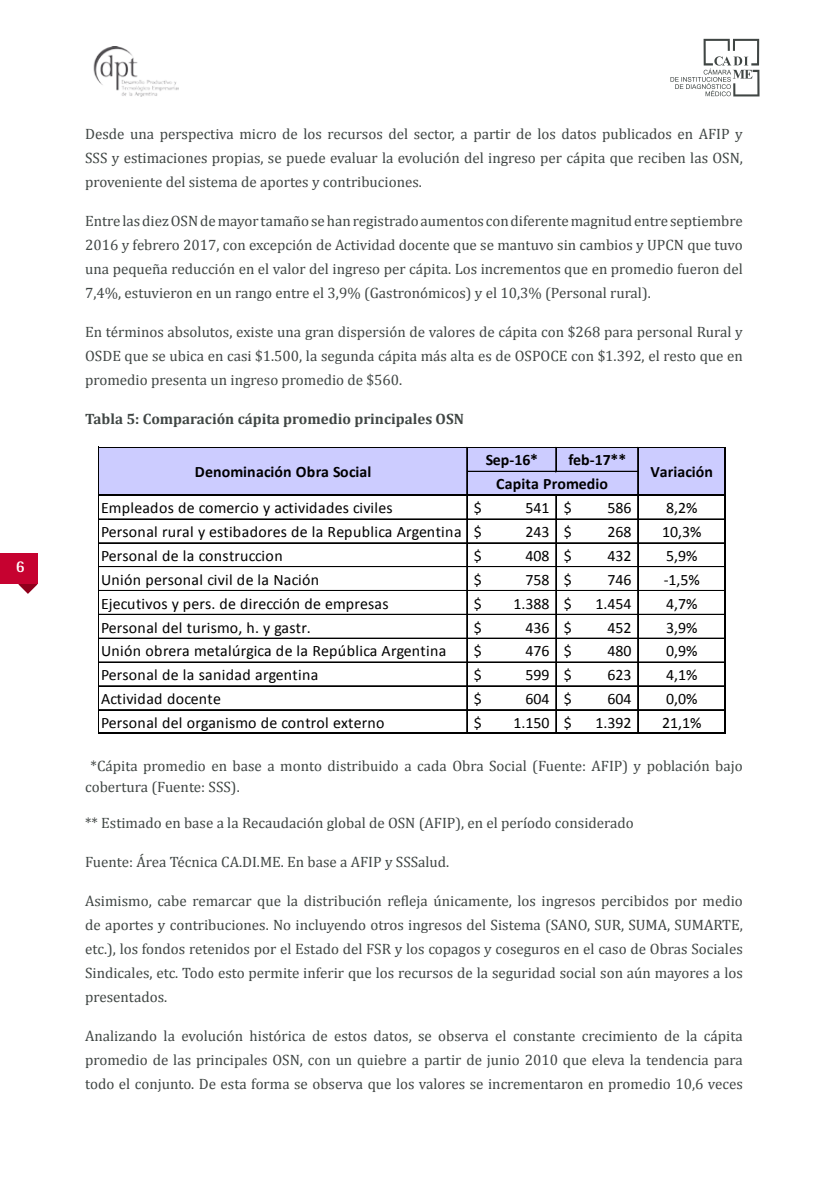
<style>
.page{position:relative;width:828px;height:1183px;background:#fff}
.page>*{position:absolute;margin:0;border:0;box-sizing:border-box;transform-origin:0 0}
.t1{font:700 16.5px "Rotis Semi Sans Std";color:#fff}
.t2{font:15.9px "Calibri";letter-spacing:.01em;color:#000}
.t3{font:700 15.9px "Calibri";letter-spacing:.005em;color:#000}
.t4{font:15px/24px "Cambria";color:#404644;text-align:justify}
.t5{font:700 15px "Cambria";color:#404644}
</style>
<div class="page">
<svg style="left:670px;top:39px;width:89px;height:57px"></svg>
<svg style="left:18px;top:584px;width:19px;height:9px"></svg>
<img style="left:93px;top:46px;width:86px;height:51px">
<div style="left:99px;top:447px;width:626px;height:48px;background:#ccf"></div>
<hr style="left:466px;top:447px;width:1px;height:47px;background:#000">
<svg style="left:555px;top:447px;width:1px;height:24px"></svg>
<hr style="left:637px;top:447px;width:1px;height:47px;background:#000">
<hr style="left:98px;top:446px;width:1px;height:288px;background:#000">
<hr style="left:466px;top:495px;width:1px;height:237px;background:#000">
<hr style="left:555px;top:495px;width:1px;height:237px;background:#000">
<hr style="left:637px;top:495px;width:1px;height:237px;background:#000">
<hr style="left:723px;top:447px;width:2px;height:287px;background:#000">
<hr style="left:99px;top:446px;width:626px;height:1px;background:#000">
<hr style="left:467px;top:471px;width:171px;height:1px;background:#000">
<hr style="left:99px;top:494px;width:626px;height:1px;background:#000">
<hr style="left:99px;top:518px;width:624px;height:1px;background:#000">
<hr style="left:99px;top:519px;width:624px;height:1px;background:#000">
<hr style="left:99px;top:542px;width:624px;height:1px;background:#000">
<hr style="left:99px;top:566px;width:624px;height:1px;background:#000">
<hr style="left:99px;top:590px;width:624px;height:1px;background:#000">
<hr style="left:99px;top:614px;width:624px;height:1px;background:#000">
<hr style="left:99px;top:637px;width:624px;height:1px;background:#000">
<hr style="left:99px;top:638px;width:624px;height:1px;background:#000">
<hr style="left:99px;top:661px;width:624px;height:1px;background:#000">
<hr style="left:99px;top:685px;width:624px;height:1px;background:#000">
<hr style="left:99px;top:709px;width:624px;height:1px;background:#000">
<hr style="left:99px;top:732px;width:626px;height:2px;background:#000">
<div style="left:0;top:553px;width:37px;height:31px;background:#c60230"></div>
<p class="t1" style="left:16px;top:556px;width:10px">6</p>
<p class="t4" style="left:85px;top:122px;width:658px">Desde una perspectiva micro de los recursos del sector, a partir de los datos publicados en AFIP y SSS y estimaciones propias, se puede evaluar la evolución del ingreso per cápita que reciben las OSN, proveniente del sistema de aportes y contribuciones.</p>
<p class="t4" style="left:85px;top:209px;width:658px">Entre las diez OSN de mayor tamaño se han registrado aumentos con diferente magnitud entre septiembre 2016 y febrero 2017, con excepción de Actividad docente que se mantuvo sin cambios y UPCN que tuvo una pequeña reducción en el valor del ingreso per cápita. Los incrementos que en promedio fueron del 7,4%, estuvieron en un rango entre el 3,9% (Gastronómicos) y el 10,3% (Personal rural).</p>
<p class="t4" style="left:85px;top:320px;width:658px">En términos absolutos, existe una gran dispersión de valores de cápita con $268 para personal Rural y OSDE que se ubica en casi $1.500, la segunda cápita más alta es de OSPOCE con $1.392, el resto que en promedio presenta un ingreso promedio de $560.</p>
<p class="t5" style="left:85px;top:410px;width:380px">Tabla 5: Comparación cápita promedio principales OSN</p>
<p class="t3" style="left:485px;top:449px;width:54px">Sep-16*</p>
<p class="t3" style="left:568px;top:449px;width:59px">feb-17**</p>
<p class="t3" style="left:195px;top:461px;width:178px">Denominación Obra Social</p>
<p class="t3" style="left:650px;top:461px;width:64px">Variación</p>
<p class="t3" style="left:496px;top:473px;width:113px">Capita Promedio</p>
<p class="t2" style="left:101px;top:498px;width:293px">Empleados de comercio y actividades civiles</p>
<p class="t2" style="left:473px;top:498px;width:10px">$</p>
<p class="t2" style="left:525px;top:498px;width:48px">541 $</p>
<p class="t2" style="left:607px;top:498px;width:25px">586</p>
<p class="t2" style="left:665px;top:498px;width:33px">8,2%</p>
<p class="t2" style="left:101px;top:522px;width:382px">Personal rural y estibadores de la Republica Argentina $</p>
<p class="t2" style="left:525px;top:522px;width:48px">243 $</p>
<p class="t2" style="left:607px;top:522px;width:25px">268</p>
<p class="t2" style="left:662px;top:522px;width:41px">10,3%</p>
<p class="t2" style="left:101px;top:545px;width:183px">Personal de la construccion</p>
<p class="t2" style="left:473px;top:545px;width:10px">$</p>
<p class="t2" style="left:525px;top:545px;width:48px">408 $</p>
<p class="t2" style="left:607px;top:545px;width:25px">432</p>
<p class="t2" style="left:665px;top:545px;width:33px">5,9%</p>
<p class="t2" style="left:101px;top:569px;width:219px">Unión personal civil de la Nación</p>
<p class="t2" style="left:473px;top:569px;width:10px">$</p>
<p class="t2" style="left:525px;top:569px;width:48px">758 $</p>
<p class="t2" style="left:607px;top:569px;width:25px">746</p>
<p class="t2" style="left:663px;top:569px;width:37px">-1,5%</p>
<p class="t2" style="left:101px;top:593px;width:289px">Ejecutivos y pers. de dirección de empresas</p>
<p class="t2" style="left:473px;top:593px;width:10px">$</p>
<p class="t2" style="left:513px;top:593px;width:60px">1.388 $</p>
<p class="t2" style="left:595px;top:593px;width:37px">1.454</p>
<p class="t2" style="left:665px;top:593px;width:33px">4,7%</p>
<p class="t2" style="left:101px;top:617px;width:211px">Personal del turismo, h. y gastr.</p>
<p class="t2" style="left:473px;top:617px;width:10px">$</p>
<p class="t2" style="left:525px;top:617px;width:48px">436 $</p>
<p class="t2" style="left:607px;top:617px;width:25px">452</p>
<p class="t2" style="left:665px;top:617px;width:33px">3,9%</p>
<p class="t2" style="left:101px;top:641px;width:347px">Unión obrera metalúrgica de la República Argentina</p>
<p class="t2" style="left:473px;top:641px;width:10px">$</p>
<p class="t2" style="left:525px;top:641px;width:48px">476 $</p>
<p class="t2" style="left:607px;top:641px;width:25px">480</p>
<p class="t2" style="left:665px;top:641px;width:33px">0,9%</p>
<p class="t2" style="left:101px;top:665px;width:219px">Personal de la sanidad argentina</p>
<p class="t2" style="left:473px;top:665px;width:10px">$</p>
<p class="t2" style="left:525px;top:665px;width:48px">599 $</p>
<p class="t2" style="left:607px;top:665px;width:25px">623</p>
<p class="t2" style="left:665px;top:665px;width:33px">4,1%</p>
<p class="t2" style="left:101px;top:688px;width:121px">Actividad docente</p>
<p class="t2" style="left:473px;top:688px;width:10px">$</p>
<p class="t2" style="left:525px;top:688px;width:48px">604 $</p>
<p class="t2" style="left:607px;top:688px;width:25px">604</p>
<p class="t2" style="left:665px;top:688px;width:33px">0,0%</p>
<p class="t2" style="left:101px;top:712px;width:285px">Personal del organismo de control externo</p>
<p class="t2" style="left:473px;top:712px;width:10px">$</p>
<p class="t2" style="left:513px;top:712px;width:60px">1.150 $</p>
<p class="t2" style="left:595px;top:712px;width:37px">1.392</p>
<p class="t2" style="left:662px;top:712px;width:41px">21,1%</p>
<p class="t4" style="left:85px;top:755px;width:658px;line-height:21px;text-indent:5px">*Cápita promedio en base a monto distribuido a cada Obra Social (Fuente: AFIP) y población bajo cobertura (Fuente: SSS).</p>
<p class="t4" style="left:85px;top:811px;width:549px">** Estimado en base a la Recaudación global de OSN (AFIP), en el período considerado</p>
<p class="t4" style="left:85px;top:849px;width:365px">Fuente: Área Técnica CA.DI.ME. En base a AFIP y SSSalud.</p>
<p class="t4" style="left:85px;top:888px;width:658px">Asimismo, cabe remarcar que la distribución refleja únicamente, los ingresos percibidos por medio de aportes y contribuciones. No incluyendo otros ingresos del Sistema (SANO, SUR, SUMA, SUMARTE, etc.), los fondos retenidos por el Estado del FSR y los copagos y coseguros en el caso de Obras Sociales Sindicales, etc. Todo esto permite inferir que los recursos de la seguridad social son aún mayores a los presentados.</p>
<p class="t4" style="left:85px;top:1023px;width:658px">Analizando la evolución histórica de estos datos, se observa el constante crecimiento de la cápita promedio de las principales OSN, con un quiebre a partir de junio 2010 que eleva la tendencia para todo el conjunto. De esta forma se observa que los valores se incrementaron en promedio 10,6 veces</p>
</div>
